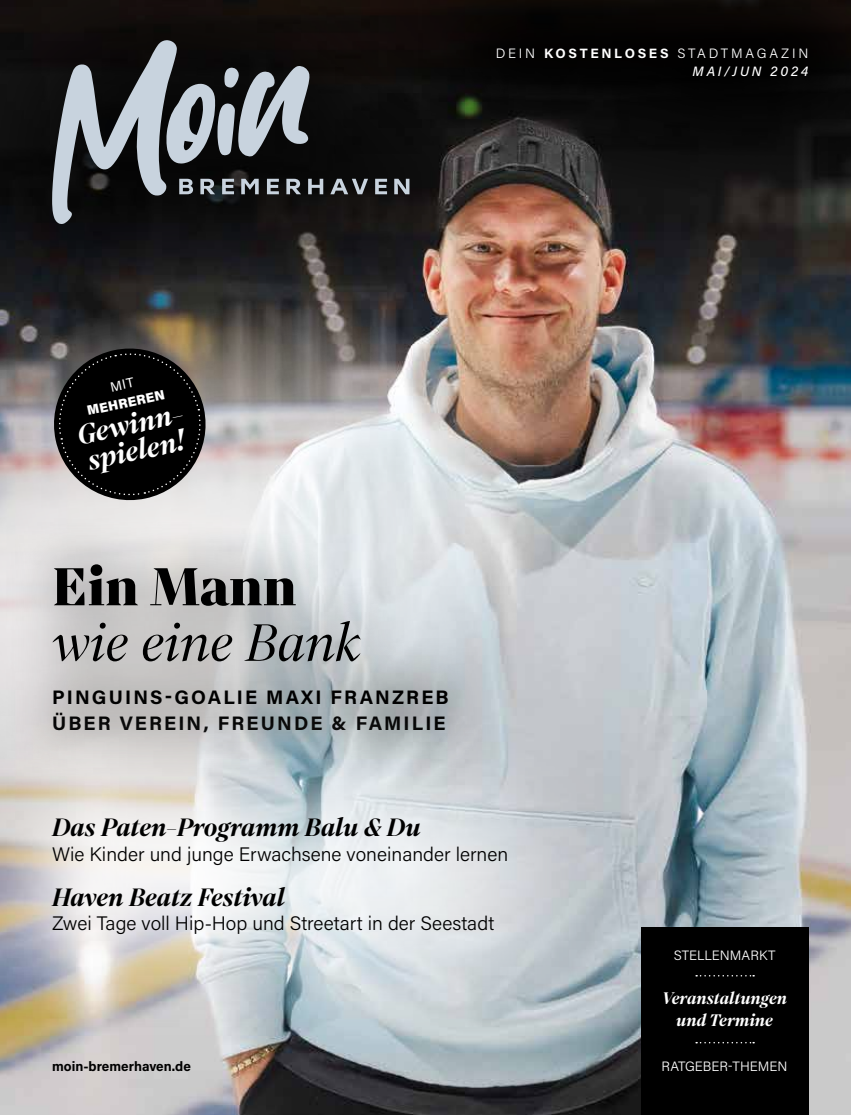
<style>
.page{position:relative;width:851px;height:1115px;background:#fff}
.page>*{position:absolute;margin:0;border:0;box-sizing:border-box;transform-origin:0 0}
.t1{font:italic 57px "Mixta Pro";color:#000}
.t2{font:900 57px "Mixta Pro";color:#000}
.t3{font:italic 700 30px/27px "Mixta Pro";color:#fff}
.t4{font:italic 700 27px "Mixta Pro";color:#000}
.t5{font:300 19.5px "Acumin Pro";color:#000}
.t6{font:700 19.5px/25.5px "Acumin Pro";letter-spacing:.11em;color:#000}
.t7{font:italic 700 18px/21.6px "Mixta Pro";color:#fff;text-align:center}
.t8{font:300 13.5px/18px "Acumin Pro";letter-spacing:.2em;color:#fff;text-align:right}
.t9{font:300 13.5px "Acumin Pro";letter-spacing:.01em;color:#fff}
.t10{font:700 13.5px "Acumin Pro";color:#000}
.t11{font:900 13.5px "Acumin Pro";color:#fff}
.s1{font-weight:700}
.s2{font-weight:500;font-style:italic}
</style>
<div class="page">
<img style="left:0;top:224px;width:850px;height:890px">
<svg style="left:525px;top:156px;width:325px;height:68px;background:#2e2724"></svg>
<img style="left:0;top:269px;width:579px;height:430px">
<svg style="left:525px;top:0;width:325px;height:156px;background:#090808"></svg>
<div style="left:0;top:0;width:525px;height:338px;background:#000;opacity:.75"></div>
<svg style="left:52px;top:40px;width:257px;height:184px;background:#4c4f53"></svg>
<svg style="left:179px;top:179px;width:230px;height:15px;background:#5d6166"></svg>
<div style="left:640px;top:926px;width:168px;height:188px;background:#000"></div>
<svg style="left:696px;top:975px;width:58px;height:1px"></svg>
<svg style="left:696px;top:1041px;width:58px;height:2px"></svg>
<div style="left:0;top:511px;width:501px;height:274px;background:#000;opacity:.3"></div>
<svg style="left:0;top:699px;width:620px;height:351px;background:#cdd1d2"></svg>
<svg style="left:47px;top:341px;width:165px;height:166px;background:#3b3938"></svg>
<p class="t8" style="left:495px;top:43px;width:314px">DEIN <span class="s1">KOSTENLOSES</span> STADTMAGAZIN<br><span class="s2">MAI/JUN 2024</span></p>
<p class="t11" style="left:85px;top:401px;width:81px;rotate:-12deg">MEHREREN</p>
<h2 class="t3" style="left:75px;top:422px;width:112px;rotate:-12deg">Gewinn&shy;spielen!</h2>
<h1 class="t2" style="left:52px;top:553px;width:246px">Ein Mann</h1>
<h1 class="t1" style="left:52px;top:612px;width:311px">wie eine Bank</h1>
<p class="t6" style="left:52px;top:683px;width:398px">PINGUINS-GOALIE MAXI FRANZREB<br>ÜBER VEREIN, FREUNDE &amp; FAMILIE</p>
<h3 class="t4" style="left:52px;top:812px;width:370px">Das Paten-Programm Balu &amp; Du</h3>
<p class="t5" style="left:52px;top:840px;width:457px">Wie Kinder und junge Erwachsene voneinander lernen</p>
<h3 class="t4" style="left:52px;top:881px;width:234px">Haven Beatz Festival</h3>
<p class="t5" style="left:52px;top:909px;width:443px">Zwei Tage voll Hip-Hop und Streetart in der Seestadt</p>
<p class="t10" style="left:52px;top:1056px;width:140px">moin-bremerhaven.de</p>
<p class="t9" style="left:673px;top:945px;width:103px">STELLENMARKT</p>
<p class="t7" style="left:662px;top:987px;width:126px">Veranstaltungen und Termine</p>
<p class="t9" style="left:661px;top:1056px;width:127px">RATGEBER-THEMEN</p>
</div>
